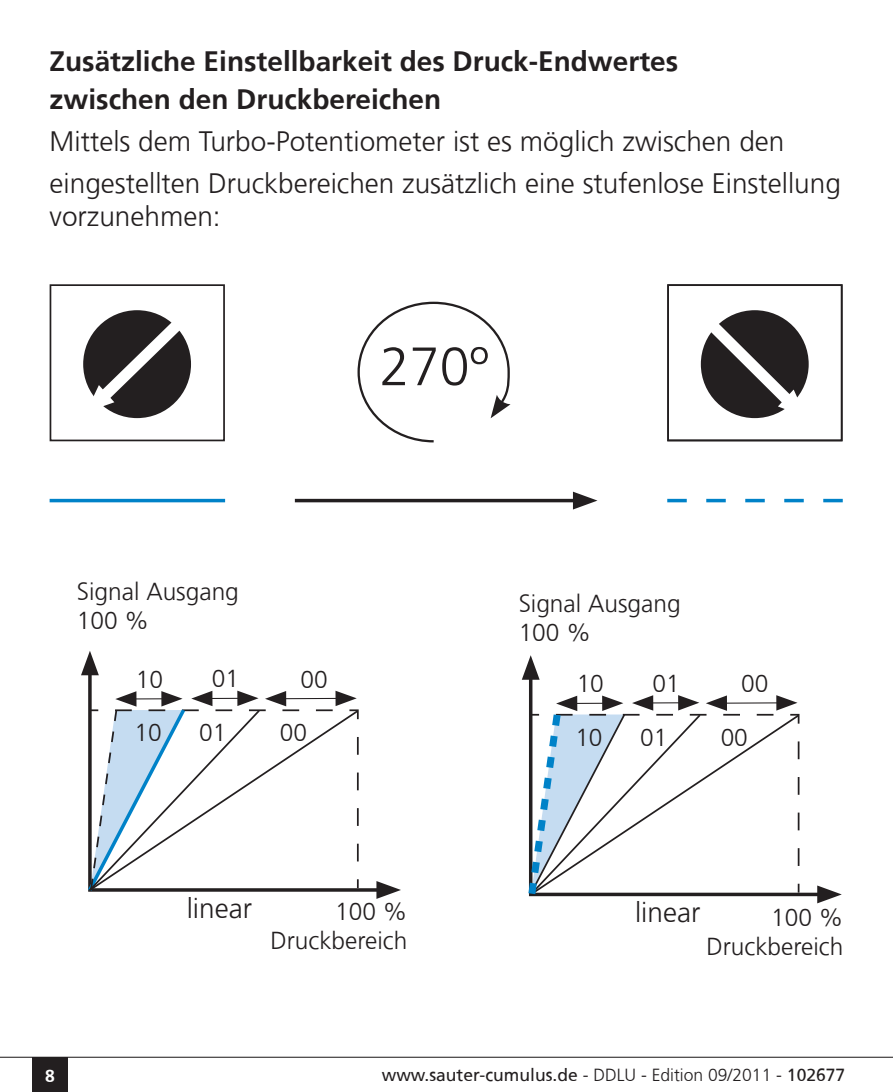
<style>
.page{position:relative;width:893px;height:1092px;background:#fff}
.page>*{position:absolute;margin:0;border:0;box-sizing:border-box;transform-origin:0 0}
.t1{font:300 53.9px "Frutiger";color:#231f20}
.t2{font:300 28px/42px "Frutiger";color:#231f20}
.t3{font:700 28px/37.8px "Frutiger";color:#231f20}
.t4{font:300 24.5px/29.4px "Frutiger";color:#231f20}
.t5{font:17.5px "Frutiger";color:#231f20}
.t6{font:700 17.5px "Frutiger";color:#fff}
.s1{font-weight:300}
</style>
<div class="page">
<div style="left:32px;top:1057px;width:36px;height:34px;background:#231f20"></div>
<hr style="left:0;top:1056px;width:893px;height:1px;background:#231f20">
<div style="left:50px;top:284px;width:175px;height:157px;border:2px solid #231f20"></div>
<svg style="left:83px;top:310px;width:108px;height:109px"></svg>
<hr style="left:50px;top:499px;width:175px;height:3px;background:#0082c8">
<svg style="left:81px;top:651px;width:18px;height:24px"></svg>
<svg style="left:376px;top:881px;width:25px;height:17px"></svg>
<svg style="left:88px;top:690px;width:271px;height:202px"></svg>
<svg style="left:700px;top:310px;width:109px;height:109px"></svg>
<div style="left:667px;top:284px;width:175px;height:157px;border:2px solid #231f20"></div>
<svg style="left:667px;top:499px;width:176px;height:3px"></svg>
<svg style="left:357px;top:301px;width:154px;height:142px"></svg>
<hr style="left:295px;top:499px;width:283px;height:3px;background:#231f20">
<svg style="left:573px;top:491px;width:24px;height:18px"></svg>
<svg style="left:522px;top:655px;width:18px;height:24px"></svg>
<svg style="left:817px;top:885px;width:25px;height:18px"></svg>
<svg style="left:528px;top:695px;width:271px;height:202px"></svg>
<p class="t3" style="left:50px;top:42px;width:630px">Zusätzliche Einstellbarkeit des Druck-Endwertes zwischen den Druckbereichen</p>
<p class="t2" style="left:50px;top:120px;width:793px">Mittels dem Turbo-Potentiometer ist es möglich zwischen den eingestellten Druckbereichen zusätzlich eine stufenlose Einstellung</p>
<p class="t2" style="left:50px;top:196px;width:173px">vorzunehmen:</p>
<h1 class="t1" style="left:380px;top:336px;width:126px">270º°</h1>
<p class="t4" style="left:77px;top:576px;width:164px">Signal Ausgang<br>100 %</p>
<p class="t4" style="left:519px;top:588px;width:164px">Signal Ausgang<br>100 %</p>
<p class="t4" style="left:136px;top:664px;width:29px">10</p>
<p class="t4" style="left:212px;top:664px;width:29px">01</p>
<p class="t4" style="left:300px;top:664px;width:29px">00</p>
<p class="t4" style="left:577px;top:669px;width:29px">10</p>
<p class="t4" style="left:653px;top:668px;width:29px">01</p>
<p class="t4" style="left:741px;top:669px;width:29px">00</p>
<p class="t4" style="left:135px;top:718px;width:29px">10</p>
<p class="t4" style="left:199px;top:718px;width:29px">01</p>
<p class="t4" style="left:280px;top:718px;width:29px">00</p>
<p class="t4" style="left:575px;top:722px;width:29px">10</p>
<p class="t4" style="left:640px;top:722px;width:29px">01</p>
<p class="t4" style="left:721px;top:722px;width:29px">00</p>
<p class="t2" style="left:187px;top:886px;width:67px">linear</p>
<p class="t4" style="left:270px;top:896px;width:139px;text-align:right">100 %<br>Druckbereich</p>
<p class="t2" style="left:635px;top:891px;width:67px">linear</p>
<p class="t4" style="left:706px;top:902px;width:139px;text-align:right">100 %<br>Druckbereich</p>
<p class="t6" style="left:45px;top:1065px;width:11px">8</p>
<p class="t5" style="left:382px;top:1064px;width:465px">www.sauter-cumulus.de <span class="s1">- DDLU - Edition 09/2011 -</span> 102677</p>
</div>
